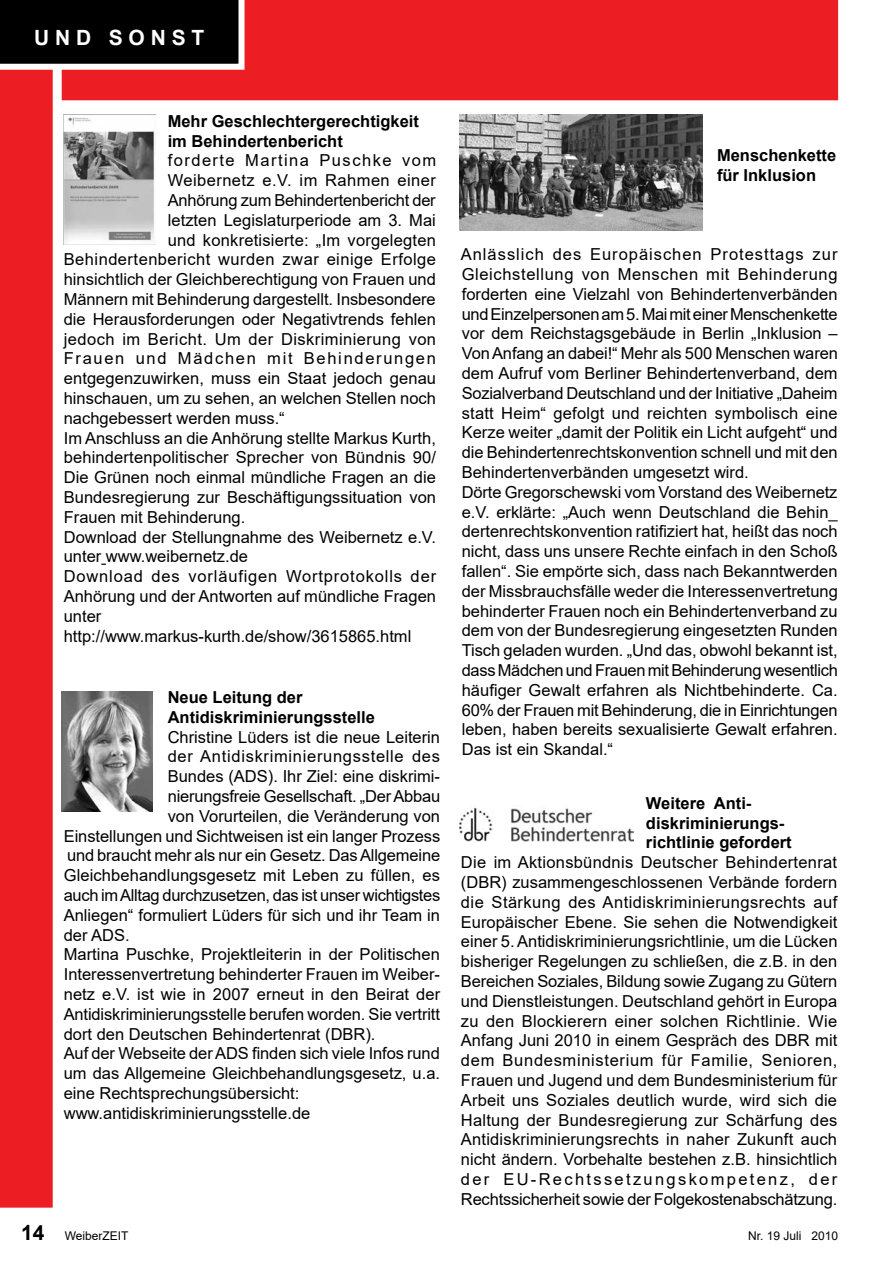
<style>
.page{position:relative;width:893px;height:1263px;background:#fff}
.page>*{position:absolute;margin:0;border:0;box-sizing:border-box;transform-origin:0 0}
.t1{font:700 21px "Arial";color:#fff}
.t2{font:16.5px/19.8px "Arial";color:#000;text-align:justify}
.t3{font:700 16.5px/19.8px "Arial";color:#000}
.t4{font:16.5px "Arial";letter-spacing:.025em;color:#000}
.t5{font:16.5px "Arial";letter-spacing:-.02em;color:#000}
.t6{font:16.5px "Arial";letter-spacing:.03em;color:#000}
.t7{font:16.5px "Arial";letter-spacing:.1em;color:#000}
.t8{font:16.5px "Arial";letter-spacing:.04em;color:#000}
.t9{font:16.5px "Arial";letter-spacing:.09em;color:#000}
.t10{font:12px "Arial";color:#000}
.s1{font-weight:700;font-size:21px}
</style>
<div class="page">
<div style="left:62px;top:0;width:777px;height:101px;background:#ed1d24"></div>
<svg style="left:0;top:70px;width:62px;height:1138px;background:#ef3e44"></svg>
<svg style="left:0;top:0;width:244px;height:70px;background:#1a1919"></svg>
<img style="left:64px;top:117px;width:91px;height:128px">
<img style="left:460px;top:115px;width:243px;height:115px">
<img style="left:460px;top:807px;width:173px;height:34px">
<img style="left:62px;top:691px;width:91px;height:121px">
<p class="t1" style="left:34px;top:23px;width:172px">U N D S O N S T</p>
<h2 class="t3" style="left:168px;top:111px;width:253px">Mehr Geschlechtergerechtigkeit im Behindertenbericht</h2>
<p class="t9" style="left:168px;top:149px;width:270px">forderte Martina Puschke vom</p>
<p class="t4" style="left:168px;top:169px;width:270px">Weibernetz e.V. im Rahmen einer</p>
<p class="t2" style="left:168px;top:190px;width:270px">Anhörung zum Behindertenbericht der</p>
<p class="t2" style="left:168px;top:210px;width:270px">letzten Legislaturperiode am 3. Mai</p>
<p class="t2" style="left:168px;top:230px;width:270px">und konkretisierte: „Im vorgelegten</p>
<p class="t6" style="left:64px;top:248px;width:374px">Behindertenbericht wurden zwar einige Erfolge</p>
<p class="t2" style="left:64px;top:269px;width:374px">hinsichtlich der Gleichberechtigung von Frauen und</p>
<p class="t2" style="left:64px;top:289px;width:373px">Männern mit Behinderung dargestellt. Insbesondere</p>
<p class="t2" style="left:64px;top:309px;width:374px">die Herausforderungen oder Negativtrends fehlen</p>
<p class="t4" style="left:64px;top:327px;width:374px">jedoch im Bericht. Um der Diskriminierung von</p>
<p class="t7" style="left:64px;top:347px;width:374px">Frauen und Mädchen mit Behinderungen</p>
<p class="t2" style="left:64px;top:368px;width:374px">entgegenzuwirken, muss ein Staat jedoch genau</p>
<p class="t2" style="left:64px;top:388px;width:374px">hinschauen, um zu sehen, an welchen Stellen noch</p>
<p class="t2" style="left:64px;top:408px;width:223px">nachgebessert werden muss.“</p>
<p class="t2" style="left:64px;top:428px;width:374px">Im Anschluss an die Anhörung stellte Markus Kurth, behindertenpolitischer Sprecher von Bündnis 90/ Die Grünen noch einmal mündliche Fragen an die Bundesregierung zur Beschäftigungssituation von Frauen mit Behinderung.</p>
<p class="t2" style="left:64px;top:527px;width:374px">Download der Stellungnahme des Weibernetz e.V. unter www.weibernetz.de</p>
<p class="t2" style="left:64px;top:566px;width:374px">Download des vorläufigen Wortprotokolls der Anhörung und der Antworten auf mündliche Fragen unter</p>
<p class="t2" style="left:64px;top:626px;width:349px">http://www.markus-kurth.de/show/3615865.html</p>
<h2 class="t3" style="left:168px;top:687px;width:209px">Neue Leitung der<br>Antidiskriminierungsstelle</h2>
<p class="t2" style="left:168px;top:727px;width:274px">Christine Lüders ist die neue Leiterin</p>
<p class="t8" style="left:168px;top:745px;width:274px">der Antidiskriminierungsstelle des</p>
<p class="t2" style="left:168px;top:766px;width:274px">Bundes (ADS). Ihr Ziel: eine diskrimi-</p>
<p class="t2" style="left:168px;top:786px;width:274px">nierungsfreie Gesellschaft. „Der Abbau</p>
<p class="t2" style="left:168px;top:806px;width:274px">von Vorurteilen, die Veränderung von</p>
<p class="t2" style="left:64px;top:826px;width:378px">Einstellungen und Sichtweisen ist ein langer Prozess</p>
<p class="t2" style="left:67px;top:846px;width:375px">und braucht mehr als nur ein Gesetz. Das Allgemeine</p>
<p class="t2" style="left:64px;top:865px;width:378px">Gleichbehandlungsgesetz mit Leben zu füllen, es</p>
<p class="t5" style="left:64px;top:884px;width:378px">auch im Alltag durchzusetzen, das ist unser wichtigstes</p>
<p class="t2" style="left:64px;top:905px;width:378px">Anliegen“ formuliert Lüders für sich und ihr Team in</p>
<p class="t2" style="left:64px;top:925px;width:68px">der ADS.</p>
<p class="t2" style="left:64px;top:945px;width:378px">Martina Puschke, Projektleiterin in der Politischen Interessenvertretung behinderter Frauen im Weiber&shy;netz e.V. ist wie in 2007 erneut in den Beirat der Antidiskriminierungsstelle berufen worden. Sie vertritt dort den Deutschen Behindertenrat (DBR).</p>
<p class="t2" style="left:64px;top:1044px;width:378px">Auf der Webseite der ADS finden sich viele Infos rund um das Allgemeine Gleichbehandlungsgesetz, u.a. eine Rechtsprechungsübersicht:</p>
<p class="t2" style="left:64px;top:1103px;width:248px">www.antidiskriminierungsstelle.de</p>
<h2 class="t3" style="left:717px;top:145px;width:121px">Menschenkette für Inklusion</h2>
<p class="t2" style="left:461px;top:244px;width:379px">Anlässlich des Europäischen Protesttags zur Gleichstellung von Menschen mit Behinderung forderten eine Vielzahl von Behindertenverbänden und Einzelpersonen am 5. Mai mit einer Menschenkette vor dem Reichstagsgebäude in Berlin „Inklusion – Von Anfang an dabei!“ Mehr als 500 Menschen waren dem Aufruf vom Berliner Behindertenverband, dem Sozialverband Deutschland und der Initiative „Daheim statt Heim“ gefolgt und reichten symbolisch eine Kerze weiter „damit der Politik ein Licht aufgeht“ und die Behindertenrechtskonvention schnell und mit den Behindertenverbänden umgesetzt wird.</p>
<p class="t2" style="left:462px;top:482px;width:378px">Dörte Gregorschewski vom Vorstand des Weibernetz e.V. erklärte: „Auch wenn Deutschland die Behin_ dertenrechtskonvention ratifiziert hat, heißt das noch nicht, dass uns unsere Rechte einfach in den Schoß fallen“. Sie empörte sich, dass nach Bekanntwerden der Missbrauchsfälle weder die Interessenvertretung behinderter Frauen noch ein Behindertenverband zu dem von der Bundesregierung eingesetzten Runden Tisch geladen wurden. „Und das, obwohl bekannt ist, dass Mädchen und Frauen mit Behinderung wesentlich häufiger Gewalt erfahren als Nichtbehinderte. Ca.<br>60% der Frauen mit Behinderung, die in Einrichtungen leben, haben bereits sexualisierte Gewalt erfahren.<br>Das ist ein Skandal.“</p>
<h2 class="t3" style="left:646px;top:793px;width:147px">Weitere Anti&shy;diskriminierungs&shy;richtlinie gefordert</h2>
<p class="t2" style="left:461px;top:852px;width:378px">Die im Aktionsbündnis Deutscher Behindertenrat (DBR) zusammengeschlossenen Verbände fordern die Stärkung des Antidiskriminierungsrechts auf Europäischer Ebene. Sie sehen die Notwendigkeit einer 5. Antidiskriminierungsrichtlinie, um die Lücken bisheriger Regelungen zu schließen, die z.B. in den Bereichen Soziales, Bildung sowie Zugang zu Gütern und Dienstleistungen. Deutschland gehört in Europa zu den Blockierern einer solchen Richtlinie. Wie Anfang Juni 2010 in einem Gespräch des DBR mit dem Bundesministerium für Familie, Senioren, Frauen und Jugend und dem Bundesministerium für Arbeit uns Soziales deutlich wurde, wird sich die Haltung der Bundesregierung zur Schärfung des Antidiskriminierungsrechts in naher Zukunft auch nicht ändern. Vorbehalte bestehen z.B. hinsichtlich der EU-Rechtssetzungskompetenz, der Rechtssicherheit sowie der Folgekostenabschätzung.</p>
<p class="t10" style="left:21px;top:1228px;width:109px"><span class="s1">14</span> WeiberZEIT</p>
<p class="t10" style="left:748px;top:1228px;width:92px">Nr. 19 Juli 2010</p>
</div>
